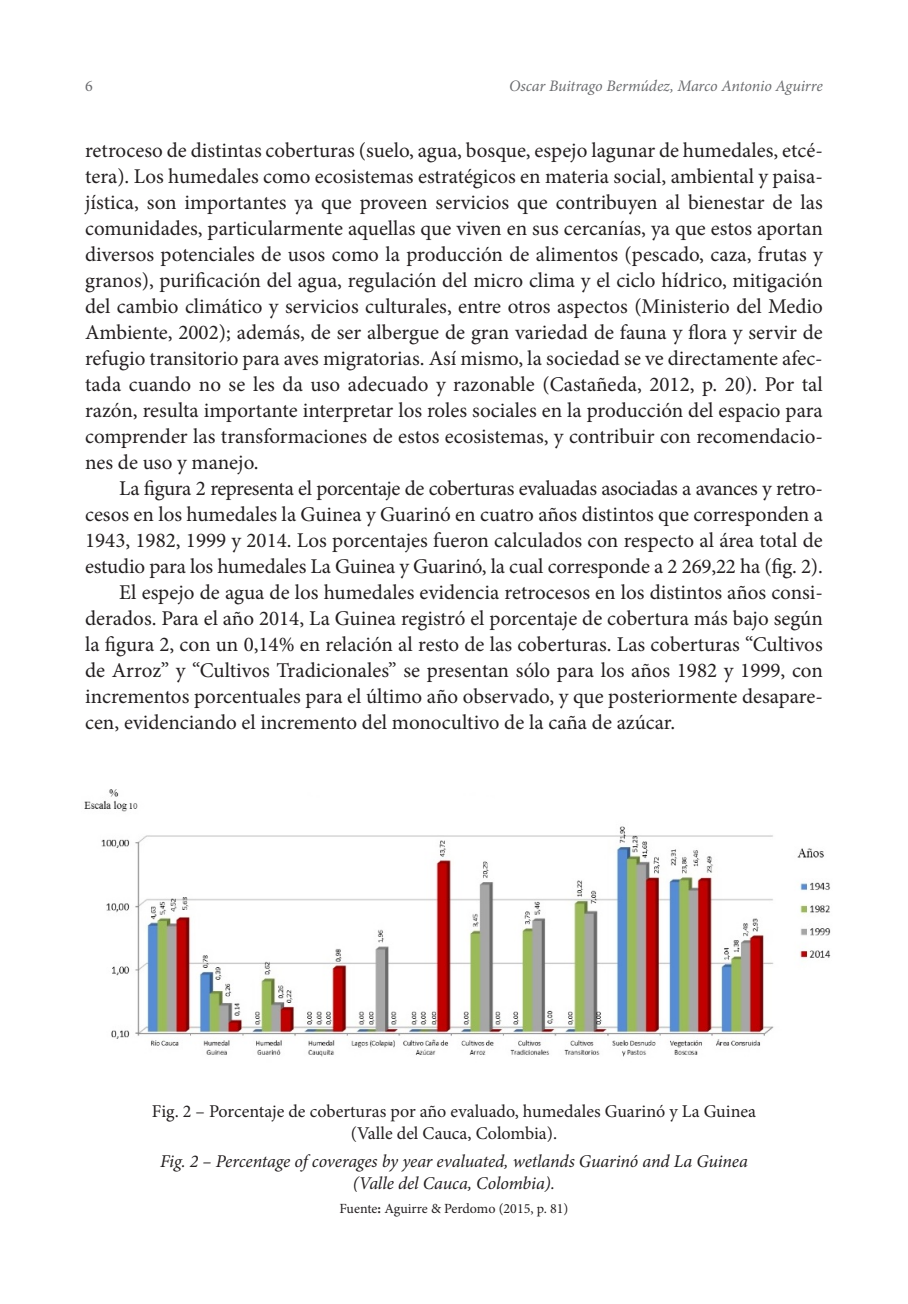
<style>
.page{position:relative;width:908px;height:1304px;background:#fff}
.page>*{position:absolute;margin:0;border:0;box-sizing:border-box;transform-origin:0 0}
.t1{font:21px/26px "Minion Pro";color:#231f20;text-align:justify}
.t2{font:italic 18px/22px "Minion Pro";letter-spacing:-.01em;color:#231f20;text-align:center}
.t3{font:18px/22px "Minion Pro";color:#231f20;text-align:center}
.t4{font:italic 16px "Minion Pro";letter-spacing:-.015em;color:#6c6d70}
.t5{font:16px "Minion Pro";color:#6c6d70}
.t6{font:14px "Minion Pro";color:#231f20}
.s1{font-weight:700}
</style>
<div class="page">
<img style="left:84px;top:789px;width:747px;height:268px">
<p class="t5" style="left:85px;top:75px;width:9px">6</p>
<p class="t4" style="left:509px;top:75px;width:315px">Oscar Buitrago Bermúdez, Marco Antonio Aguirre</p>
<p class="t1" style="left:85px;top:137px;width:739px">retroceso de distintas coberturas (suelo, agua, bosque, espejo lagunar de humedales, etcé‑ tera). Los humedales como ecosistemas estratégicos en materia social, ambiental y paisa‑ jística, son importantes ya que proveen servicios que contribuyen al bienestar de las comunidades, particularmente aquellas que viven en sus cercanías, ya que estos aportan diversos potenciales de usos como la producción de alimentos (pescado, caza, frutas y granos), purificación del agua, regulación del micro clima y el ciclo hídrico, mitigación del cambio climático y servicios culturales, entre otros aspectos (Ministerio del Medio Ambiente, 2002); además, de ser albergue de gran variedad de fauna y flora y servir de refugio transitorio para aves migratorias. Así mismo, la sociedad se ve directamente afec‑ tada cuando no se les da uso adecuado y razonable (Castañeda, 2012, p. 20). Por tal razón, resulta importante interpretar los roles sociales en la producción del espacio para comprender las transformaciones de estos ecosistemas, y contribuir con recomendacio‑ nes de uso y manejo.</p>
<p class="t1" style="left:119px;top:475px;width:704px">La figura 2 representa el porcentaje de coberturas evaluadas asociadas a avances y retro‑</p>
<p class="t1" style="left:85px;top:501px;width:739px">cesos en los humedales la Guinea y Guarinó en cuatro años distintos que corresponden a</p>
<p class="t1" style="left:85px;top:527px;width:738px">1943, 1982, 1999 y 2014. Los porcentajes fueron calculados con respecto al área total de</p>
<p class="t1" style="left:85px;top:553px;width:738px">estudio para los humedales La Guinea y Guarinó, la cual corresponde a 2 269,22 ha (fig. 2).</p>
<p class="t1" style="left:119px;top:579px;width:705px">El espejo de agua de los humedales evidencia retrocesos en los distintos años consi‑</p>
<p class="t1" style="left:85px;top:605px;width:739px">derados. Para el año 2014, La Guinea registró el porcentaje de cobertura más bajo según</p>
<p class="t1" style="left:85px;top:631px;width:738px">la figura 2, con un 0,14% en relación al resto de las coberturas. Las coberturas “Cultivos</p>
<p class="t1" style="left:85px;top:657px;width:739px">de Arroz” y “Cultivos Tradicionales” se presentan sólo para los años 1982 y 1999, con</p>
<p class="t1" style="left:85px;top:683px;width:738px">incrementos porcentuales para el último año observado, y que posteriormente desapare‑</p>
<p class="t1" style="left:85px;top:709px;width:591px">cen, evidenciando el incremento del monocultivo de la caña de azúcar.</p>
<p class="t3" style="left:152px;top:1100px;width:605px">Fig. 2 – Porcentaje de coberturas por año evaluado, humedales Guarinó y La Guinea (Valle del Cauca, Colombia).</p>
<p class="t2" style="left:160px;top:1150px;width:589px">Fig. 2 – Percentage of coverages by year evaluated, wetlands Guarinó and La Guinea (Valle del Cauca, Colombia).</p>
<p class="t6" style="left:339px;top:1199px;width:230px">Fuente<span class="s1">:</span> Aguirre &amp; Perdomo (2015, p. 81)</p>
</div>
